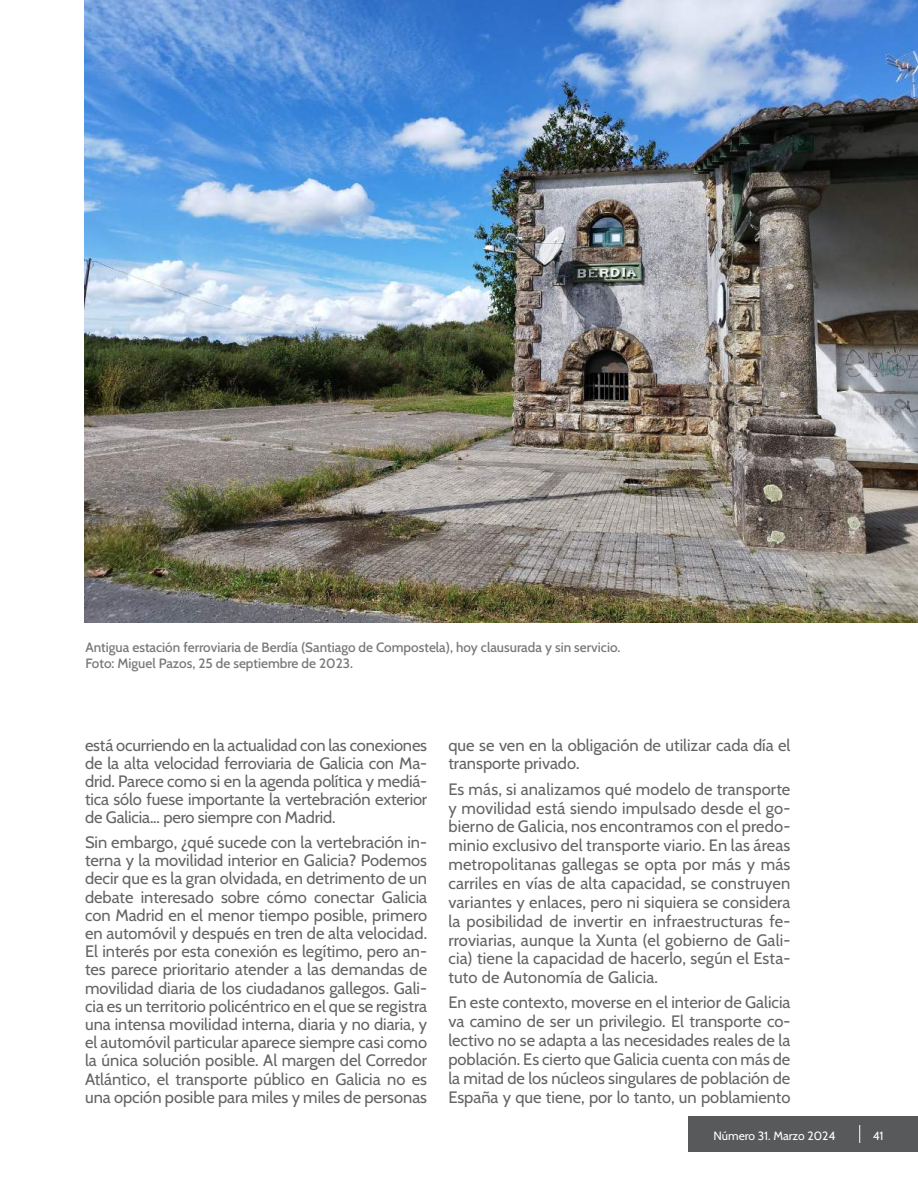
<style>
.page{position:relative;width:918px;height:1188px;background:#fff}
.page>*{position:absolute;margin:0;border:0;box-sizing:border-box;transform-origin:0 0}
.t1{font:16.5px/18.1px "Cabin";color:#636466;text-align:justify}
.t2{font:500 13.5px/16.5px "Cabin";color:#77797b}
.t3{font:12px "Cabin";color:#fff}
</style>
<div class="page">
<div style="left:688px;top:1116px;width:230px;height:36px;background:#58595b"></div>
<svg style="left:859px;top:1125px;width:1px;height:18px"></svg>
<img style="left:84px;top:0;width:834px;height:623px">
<p class="t2" style="left:85px;top:638px;width:537px">Antigua estación ferroviaria de Berdía (Santiago de Compostela), hoy clausurada y sin servicio.<br>Foto: Miguel Pazos, 25 de septiembre de 2023.</p>
<p class="t1" style="left:85px;top:735px;width:344px">está ocurriendo en la actualidad con las conexiones de la alta velocidad ferroviaria de Galicia con Ma&shy;drid. Parece como si en la agenda política y mediá&shy;tica sólo fuese importante la vertebración exterior de Galicia... pero siempre con Madrid.</p>
<p class="t1" style="left:85px;top:832px;width:344px">Sin embargo, ¿qué sucede con la vertebración in&shy;terna y la movilidad interior en Galicia? Podemos decir que es la gran olvidada, en detrimento de un debate interesado sobre cómo conectar Galicia con Madrid en el menor tiempo posible, primero en automóvil y después en tren de alta velocidad.<br>El interés por esta conexión es legítimo, pero an&shy;tes parece prioritario atender a las demandas de movilidad diaria de los ciudadanos gallegos. Gali&shy;cia es un territorio policéntrico en el que se registra una intensa movilidad interna, diaria y no diaria, y el automóvil particular aparece siempre casi como la única solución posible. Al margen del Corredor Atlántico, el transporte público en Galicia no es una opción posible para miles y miles de personas</p>
<p class="t1" style="left:448px;top:734px;width:344px;line-height:18.9px">que se ven en la obligación de utilizar cada día el transporte privado.</p>
<p class="t1" style="left:448px;top:778px;width:344px;line-height:18.9px">Es más, si analizamos qué modelo de transporte y movilidad está siendo impulsado desde el go&shy;bierno de Galicia, nos encontramos con el predo&shy;minio exclusivo del transporte viario. En las áreas metropolitanas gallegas se opta por más y más carriles en vías de alta capacidad, se construyen variantes y enlaces, pero ni siquiera se considera la posibilidad de invertir en infraestructuras fe&shy;rroviarias, aunque la Xunta (el gobierno de Gali&shy;cia) tiene la capacidad de hacerlo, según el Esta&shy;tuto de Autonomía de Galicia.</p>
<p class="t1" style="left:448px;top:992px;width:344px;line-height:18.9px">En este contexto, moverse en el interior de Galicia va camino de ser un privilegio. El transporte co&shy;lectivo no se adapta a las necesidades reales de la población. Es cierto que Galicia cuenta con más de la mitad de los núcleos singulares de población de España y que tiene, por lo tanto, un poblamiento</p>
<p class="t3" style="left:714px;top:1126px;width:123px">Número 31. Marzo 2024</p>
<p class="t3" style="left:873px;top:1126px;width:12px">41</p>
</div>
